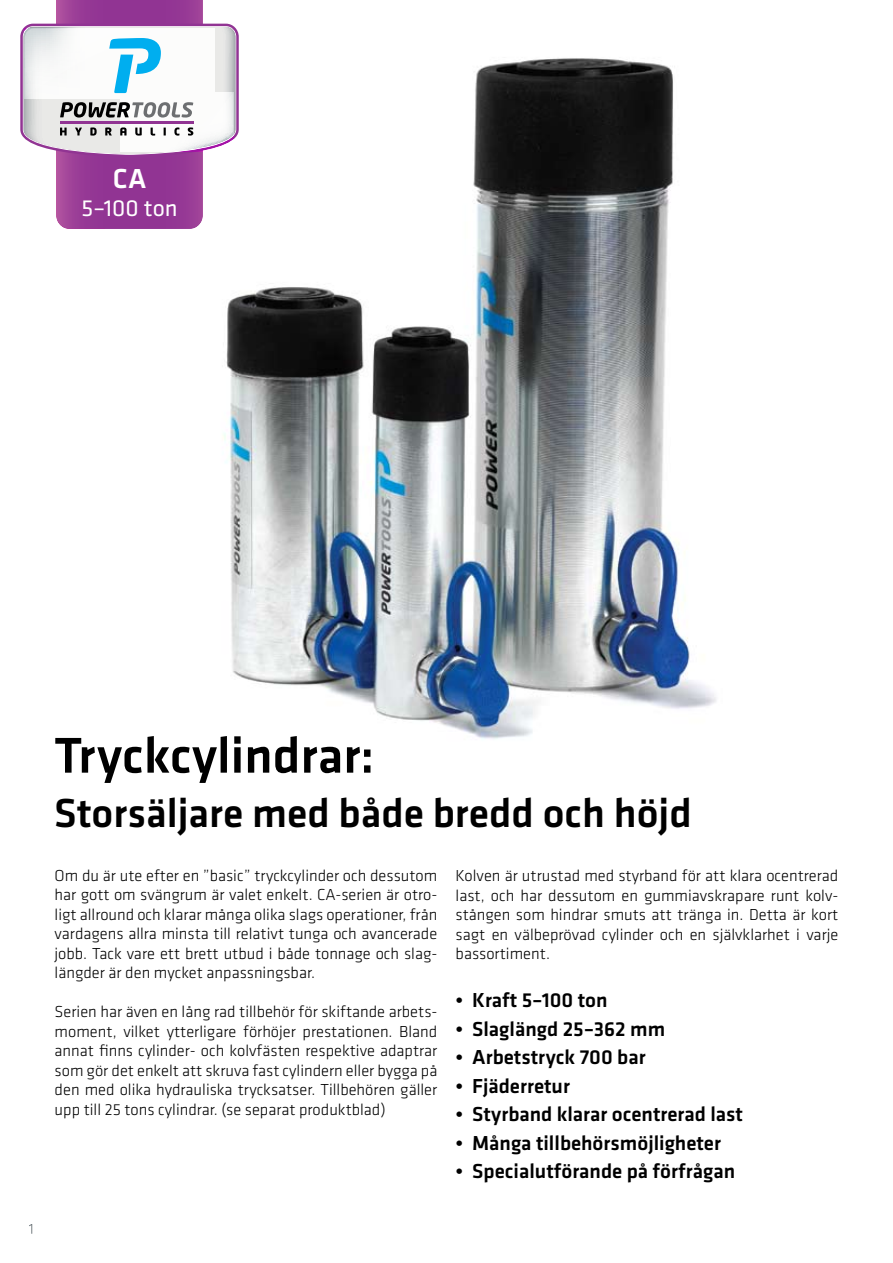
<style>
.page{position:relative;width:893px;height:1263px;background:#fff}
.page>*{position:absolute;margin:0;border:0;box-sizing:border-box;transform-origin:0 0}
.t1{font:500 52.2px "Klavika";color:#000}
.t2{font:500 42px "Klavika";color:#000}
.t3{font:500 28.5px "Klavika";color:#fff}
.t4{font:24px "Klavika";color:#fff}
.t5{font:500 21px "Klavika";color:#000}
.t6{font:300 16.5px/19.5px "Klavika";color:#000;text-align:justify}
</style>
<div class="page">
<img style="left:223px;top:58px;width:493px;height:681px">
<svg style="left:20px;top:0;width:219px;height:229px"></svg>
<svg style="left:29px;top:1224px;width:3px;height:10px"></svg>
<h3 class="t3" style="left:113px;top:163px;width:35px">CA</h3>
<h3 class="t4" style="left:82px;top:194px;width:98px">5–100 ton</h3>
<h1 class="t1" style="left:54px;top:727px;width:322px">Tryckcylindrar:</h1>
<h2 class="t2" style="left:54px;top:790px;width:639px">Storsäljare med både bredd och höjd</h2>
<p class="t6" style="left:55px;top:866px;width:384px">Om du är ute efter en ”basic” tryckcylinder och dessutom har gott om svängrum är valet enkelt. CA-serien är otro&shy;ligt allround och klarar många olika slags operationer, från vardagens allra minsta till relativt tunga och avancerade jobb. Tack vare ett brett utbud i både tonnage och slag&shy;längder är den mycket anpassningsbar.</p>
<p class="t6" style="left:55px;top:1003px;width:384px">Serien har även en lång rad tillbehör för skiftande arbets&shy;moment, vilket ytterligare förhöjer prestationen. Bland annat finns cylinder- och kolvfästen respektive adaptrar som gör det enkelt att skruva fast cylindern eller bygga på den med olika hydrauliska trycksatser. Tillbehören gäller upp till 25 tons cylindrar. (se separat produktblad)</p>
<p class="t6" style="left:456px;top:867px;width:384px">Kolven är utrustad med styrband för att klara ocentrerad last, och har dessutom en gummiavskrapare runt kolv&shy;stången som hindrar smuts att tränga in. Detta är kort sagt en välbeprövad cylinder och en självklarhet i varje bassortiment.</p>
<p class="t5" style="left:456px;top:989px;width:153px">• Kraft 5–100 ton</p>
<p class="t5" style="left:456px;top:1017px;width:211px">• Slaglängd 25–362 mm</p>
<p class="t5" style="left:456px;top:1046px;width:192px">• Arbetstryck 700 bar</p>
<p class="t5" style="left:456px;top:1074px;width:116px">• Fjäderretur</p>
<p class="t5" style="left:456px;top:1103px;width:289px">• Styrband klarar ocentrerad last</p>
<p class="t5" style="left:456px;top:1131px;width:267px">• Många tillbehörsmöjligheter</p>
<p class="t5" style="left:456px;top:1160px;width:281px">• Specialutförande på förfrågan</p>
</div>
